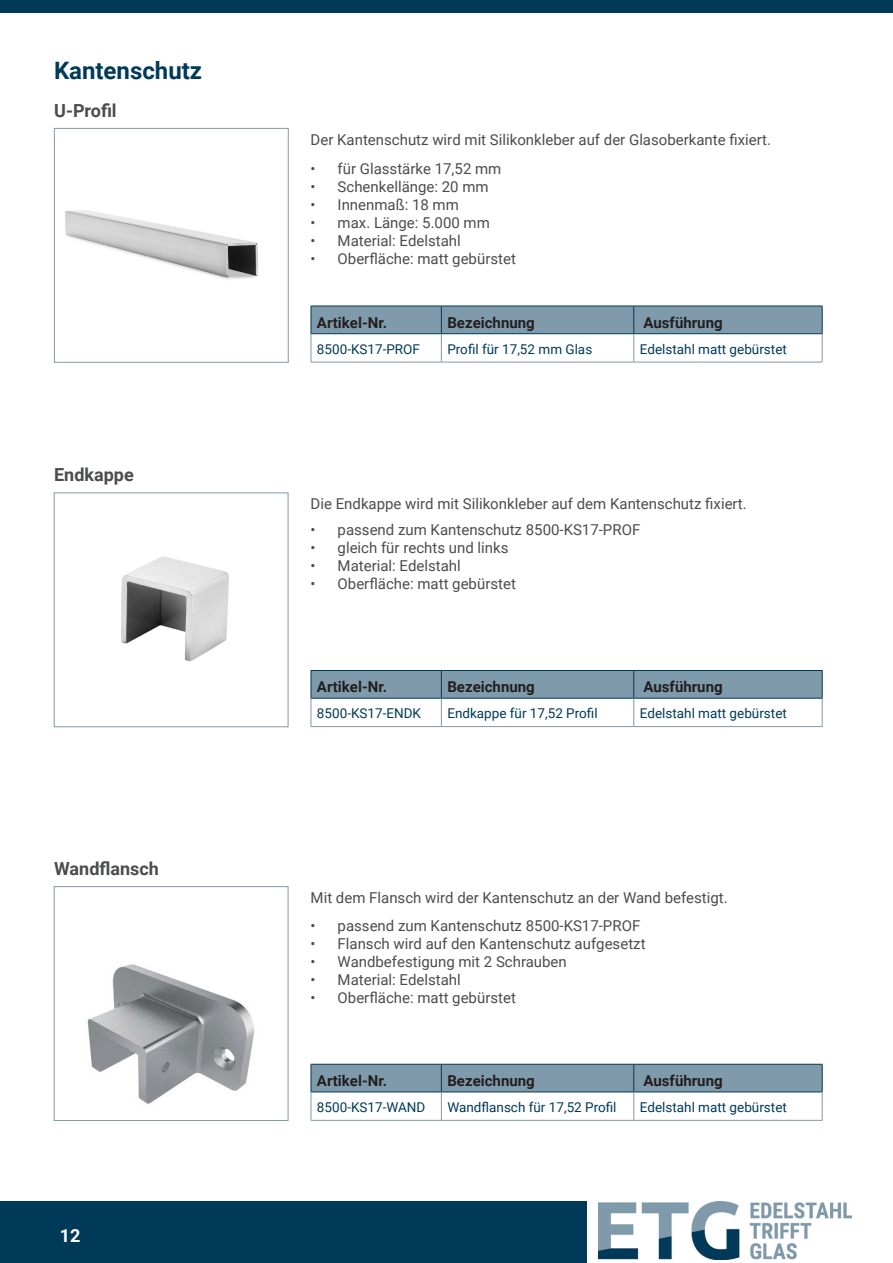
<style>
.page{position:relative;width:893px;height:1263px;background:#fff}
.page>*{position:absolute;margin:0;border:0;box-sizing:border-box;transform-origin:0 0}
.t1{font:700 24px "Roboto";color:#013a59}
.t2{font:700 18px "Roboto";color:#4b4c4d}
.t3{font:700 18px "Roboto";color:#fff}
.t4{font:15px "Roboto";color:#4b4c4d}
.t5{font:700 15px "Roboto";color:#231f20}
.t6{font:13.5px "Roboto";color:#013a59}
</style>
<div class="page">
<div style="left:0;top:0;width:893px;height:13px;background:#013a59"></div>
<hr style="left:892px;top:1201px;width:1px;height:62px;background:#013a59">
<img style="left:598px;top:1201px;width:253px;height:59px">
<div style="left:0;top:1201px;width:587px;height:62px;background:#013a59"></div>
<img style="left:65px;top:210px;width:193px;height:69px">
<div style="left:54px;top:128px;width:234px;height:234px;border:1px solid #7f9aaa"></div>
<img style="left:121px;top:556px;width:108px;height:106px">
<div style="left:54px;top:493px;width:234px;height:234px;border:1px solid #7f9aaa"></div>
<svg style="left:311px;top:306px;width:512px;height:56px"></svg>
<hr style="left:311px;top:362px;width:130px;height:1px;background:#7f9aaa">
<hr style="left:441px;top:362px;width:193px;height:1px;background:#7f9aaa">
<hr style="left:634px;top:362px;width:189px;height:1px;background:#7f9aaa">
<svg style="left:311px;top:670px;width:512px;height:56px"></svg>
<hr style="left:311px;top:726px;width:130px;height:1px;background:#7f9aaa">
<hr style="left:441px;top:726px;width:193px;height:1px;background:#7f9aaa">
<hr style="left:634px;top:726px;width:189px;height:1px;background:#7f9aaa">
<img style="left:87px;top:964px;width:168px;height:140px">
<div style="left:54px;top:886px;width:234px;height:235px;border:1px solid #7f9aaa"></div>
<svg style="left:311px;top:1064px;width:512px;height:56px"></svg>
<hr style="left:311px;top:1120px;width:130px;height:1px;background:#7f9aaa">
<hr style="left:441px;top:1120px;width:193px;height:1px;background:#7f9aaa">
<hr style="left:634px;top:1120px;width:189px;height:1px;background:#7f9aaa">
<p class="t1" style="left:54px;top:54px;width:150px">Kantenschutz</p>
<p class="t2" style="left:54px;top:98px;width:64px">U-Profil</p>
<p class="t2" style="left:54px;top:462px;width:81px">Endkappe</p>
<p class="t2" style="left:54px;top:856px;width:106px">Wandflansch</p>
<p class="t3" style="left:60px;top:1220px;width:22px">1212</p>
<p class="t4" style="left:311px;top:129px;width:462px">Der Kantenschutz wird mit Silikonkleber auf der Glasoberkante fixiert.</p>
<p class="t4" style="left:311px;top:158px;width:192px">• für Glasstärke 17,52 mm</p>
<p class="t4" style="left:311px;top:176px;width:180px">• Schenkellänge: 20 mm</p>
<p class="t4" style="left:311px;top:194px;width:150px">• Innenmaß: 18 mm</p>
<p class="t4" style="left:311px;top:212px;width:181px">• max. Länge: 5.000 mm</p>
<p class="t4" style="left:311px;top:230px;width:152px">• Material: Edelstahl</p>
<p class="t4" style="left:311px;top:248px;width:207px">• Oberfläche: matt gebürstet</p>
<p class="t5" style="left:317px;top:312px;width:72px">Artikel-Nr.</p>
<p class="t5" style="left:447px;top:312px;width:89px">Bezeichnung</p>
<p class="t5" style="left:643px;top:312px;width:81px">Ausführung</p>
<p class="t6" style="left:317px;top:340px;width:105px">8500-KS17-PROF</p>
<p class="t6" style="left:447px;top:340px;width:146px">Profil für 17,52 mm Glas</p>
<p class="t6" style="left:640px;top:340px;width:149px">Edelstahl matt gebürstet</p>
<p class="t4" style="left:311px;top:493px;width:438px">Die Endkappe wird mit Silikonkleber auf dem Kantenschutz fixiert.</p>
<p class="t4" style="left:311px;top:519px;width:331px">• passend zum Kantenschutz 8500-KS17-PROF</p>
<p class="t4" style="left:311px;top:537px;width:199px">• gleich für rechts und links</p>
<p class="t4" style="left:311px;top:555px;width:152px">• Material: Edelstahl</p>
<p class="t4" style="left:311px;top:573px;width:207px">• Oberfläche: matt gebürstet</p>
<p class="t5" style="left:317px;top:676px;width:72px">Artikel-Nr.</p>
<p class="t5" style="left:447px;top:676px;width:89px">Bezeichnung</p>
<p class="t5" style="left:643px;top:676px;width:81px">Ausführung</p>
<p class="t6" style="left:317px;top:704px;width:106px">8500-KS17-ENDK</p>
<p class="t6" style="left:447px;top:704px;width:152px">Endkappe für 17,52 Profil</p>
<p class="t6" style="left:640px;top:704px;width:149px">Edelstahl matt gebürstet</p>
<p class="t4" style="left:311px;top:887px;width:419px">Mit dem Flansch wird der Kantenschutz an der Wand befestigt.</p>
<p class="t4" style="left:311px;top:915px;width:331px">• passend zum Kantenschutz 8500-KS17-PROF</p>
<p class="t4" style="left:311px;top:933px;width:336px">• Flansch wird auf den Kantenschutz aufgesetzt</p>
<p class="t4" style="left:311px;top:951px;width:258px">• Wandbefestigung mit 2 Schrauben</p>
<p class="t4" style="left:311px;top:969px;width:152px">• Material: Edelstahl</p>
<p class="t4" style="left:311px;top:987px;width:207px">• Oberfläche: matt gebürstet</p>
<p class="t5" style="left:317px;top:1070px;width:72px">Artikel-Nr.</p>
<p class="t5" style="left:447px;top:1070px;width:89px">Bezeichnung</p>
<p class="t5" style="left:643px;top:1070px;width:81px">Ausführung</p>
<p class="t6" style="left:317px;top:1098px;width:110px">8500-KS17-WAND</p>
<p class="t6" style="left:447px;top:1098px;width:171px">Wandflansch für 17,52 Profil</p>
<p class="t6" style="left:640px;top:1098px;width:149px">Edelstahl matt gebürstet</p>
</div>
